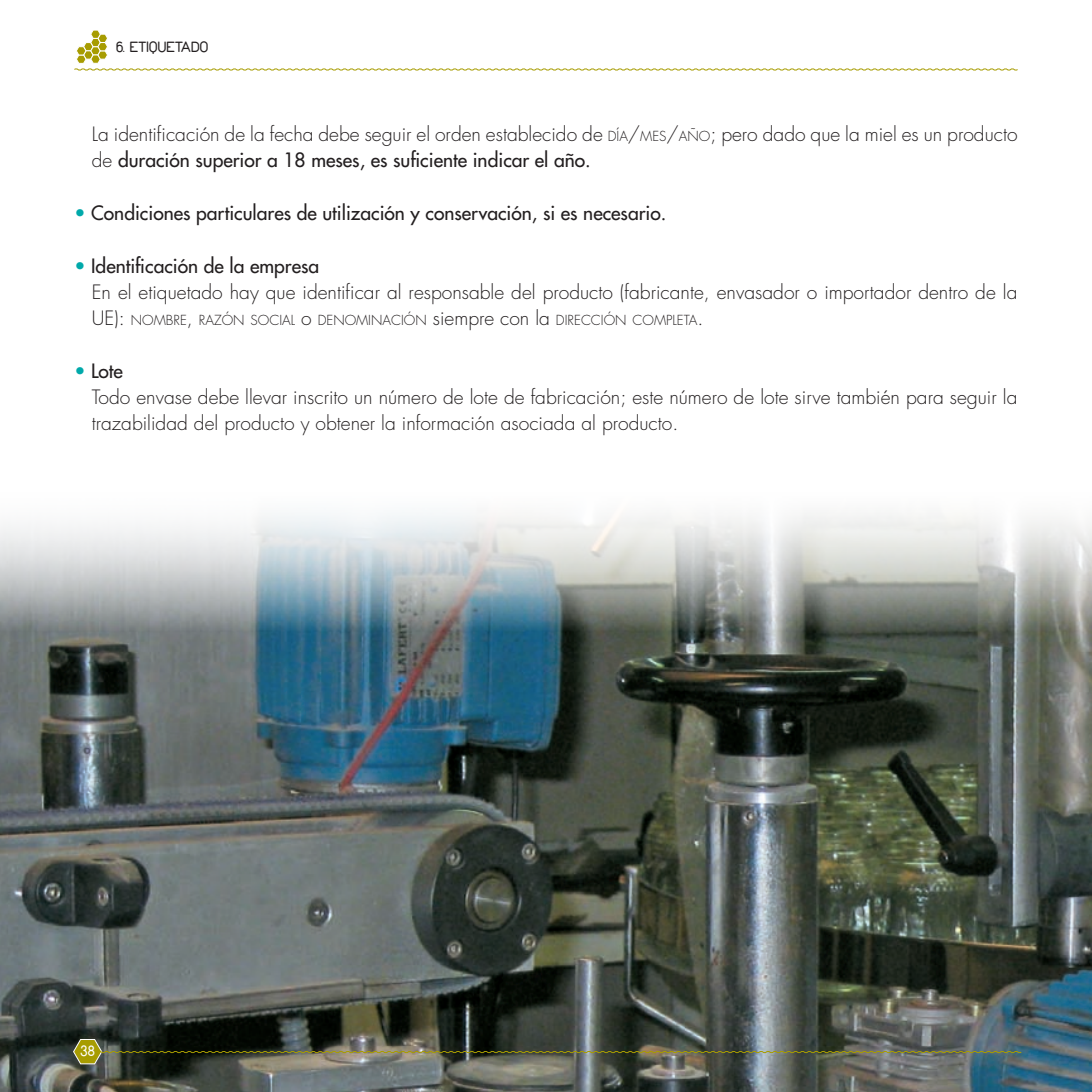
<style>
.page{position:relative;width:1092px;height:1092px;background:#fff}
.page>*{position:absolute;margin:0;border:0;box-sizing:border-box;transform-origin:0 0}
.t1{font:300 19.25px/26.2px "Futura";color:#231f20}
.t2{font:19.25px "Futura";color:#231f20}
.t3{font:15.75px "Duepuntozero";letter-spacing:.02em;color:#231f20}
.t4{font:15.75px "Duepuntozero";color:#fff}
.t5{font:300 13.47px "Futura";color:#231f20}
.s1{font-size:13.47px}
.s2{font-style:inherit}
.s3{font-weight:400}
.s4{color:#00a9aa}
.s5{font-weight:400;color:#00a9aa}
.s6{font-size:19.25px}
</style>
<div class="page">
<svg style="left:74px;top:30px;width:944px;height:41px"></svg>
<img style="left:0;top:513px;width:1091px;height:578px">
<img style="left:73px;top:1039px;width:948px;height:24px">
<p class="t3" style="left:116px;top:38px;width:94px">6. ETIQUETADO</p>
<p class="t1" style="left:92px;top:121px;width:927px">La identificación de la fecha debe seguir el orden establecido de <span class="s1">DÍA</span><span class="s2">/</span><span class="s1">MES</span><span class="s2">/</span><span class="s1">AÑO</span><span class="s2">;</span> pero dado que la miel es un producto de <span class="s3">duración superior a 18 meses, es suficiente indicar el año.</span></p>
<p class="t2" style="left:74px;top:200px;width:593px"><span class="s4">•</span> Condiciones particulares de utilización y conservación, si es necesario.</p>
<p class="t1" style="left:92px;top:252px;width:927px;text-indent:-17px"><span class="s5">•</span> <span class="s3">Identificación de la empresa<br></span>En el etiquetado hay que identificar al responsable del producto (fabricante, envasador o importador dentro de la</p>
<p class="t5" style="left:92px;top:311px;width:613px"><span class="s6">UE):</span> NOMBRE<span class="s6">,</span> RAZÓN SOCIAL <span class="s6">o</span> DENOMINACIÓN <span class="s6">siempre con la</span> DIRECCIÓN COMPLETA<span class="s6">.</span></p>
<p class="t1" style="left:92px;top:358px;width:927px;text-indent:-17px"><span class="s5">•</span> <span class="s3">Lote<br></span>Todo envase debe llevar inscrito un número de lote de fabricación; este número de lote sirve también para seguir la trazabilidad del producto y obtener la información asociada al producto.</p>
<p class="t4" style="left:80px;top:1041px;width:16px">38</p>
</div>
